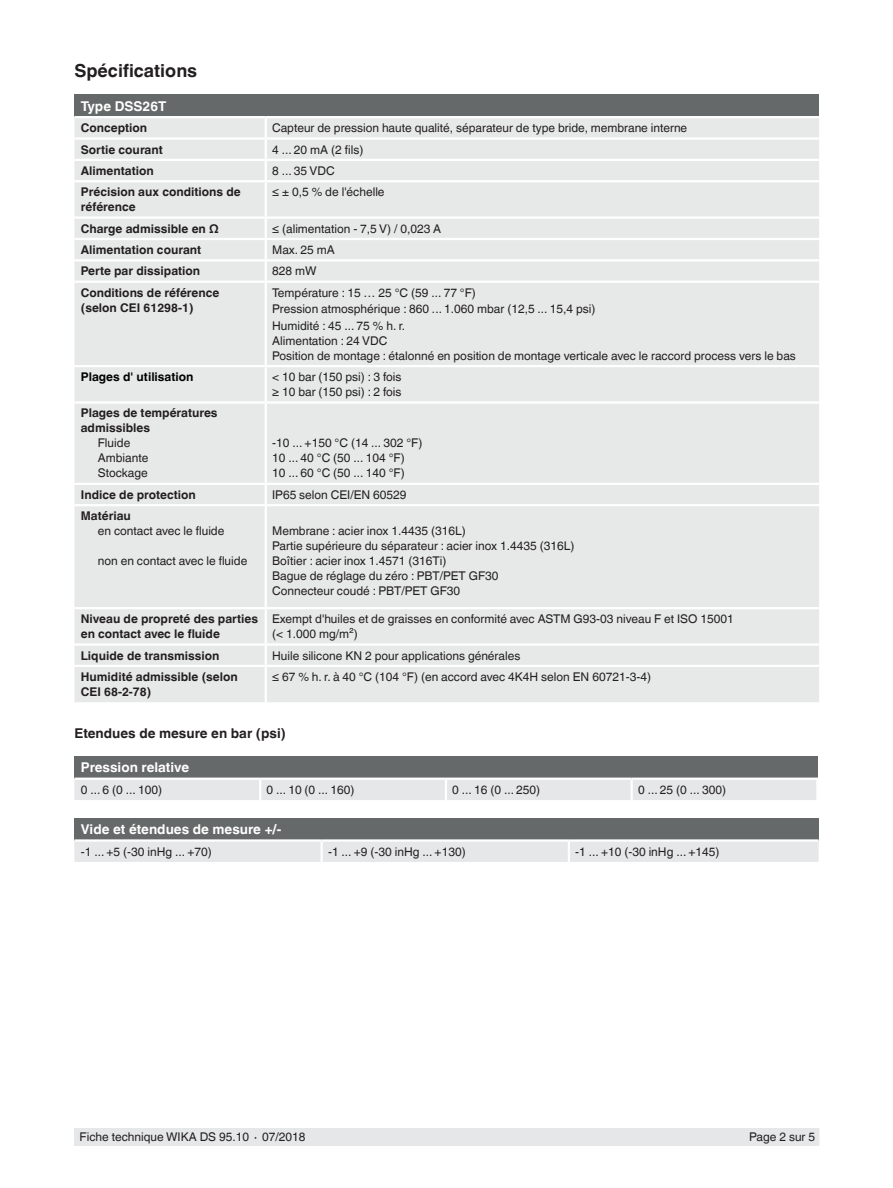
<style>
.page{position:relative;width:893px;height:1188px;background:#fff}
.page>*{position:absolute;margin:0;border:0;box-sizing:border-box;transform-origin:0 0}
.t1{font:700 18px "Helvetica World";color:#231f20}
.t2{font:700 13.5px "Helvetica World";color:#fff}
.t3{font:700 13.5px "Helvetica World";color:#231f20}
.t4{font:12px/15px "Helvetica World";color:#231f20}
.t5{font:700 12px/15px "Helvetica World";color:#231f20}
.t6{font:700 12px "Helvetica World";color:#000}
</style>
<div class="page">
<div style="left:75px;top:1128px;width:744px;height:17px;background:#e6e7e9"></div>
<div style="left:74px;top:95px;width:745px;height:22px;background:#666969"></div>
<div style="left:74px;top:118px;width:745px;height:584px;background:#e7e9e8"></div>
<hr style="left:74px;top:116px;width:192px;height:2px;background:#fff">
<hr style="left:266px;top:116px;width:553px;height:2px;background:#fff">
<hr style="left:265px;top:283px;width:2px;height:82px;background:#fff">
<hr style="left:265px;top:367px;width:2px;height:34px;background:#fff">
<hr style="left:265px;top:609px;width:2px;height:34px;background:#fff">
<hr style="left:266px;top:180px;width:553px;height:2px;background:#fff">
<hr style="left:265px;top:182px;width:2px;height:34px;background:#fff">
<hr style="left:266px;top:216px;width:553px;height:3px;background:#fff">
<hr style="left:266px;top:238px;width:553px;height:2px;background:#fff">
<hr style="left:266px;top:259px;width:553px;height:2px;background:#fff">
<hr style="left:265px;top:261px;width:2px;height:20px;background:#fff">
<hr style="left:266px;top:281px;width:553px;height:2px;background:#fff">
<hr style="left:266px;top:365px;width:553px;height:2px;background:#fff">
<hr style="left:266px;top:483px;width:553px;height:2px;background:#fff">
<svg style="left:265px;top:485px;width:2px;height:19px"></svg>
<hr style="left:266px;top:401px;width:553px;height:3px;background:#fff">
<hr style="left:265px;top:404px;width:2px;height:79px;background:#fff">
<hr style="left:266px;top:504px;width:553px;height:2px;background:#fff">
<hr style="left:265px;top:506px;width:2px;height:101px;background:#fff">
<hr style="left:266px;top:607px;width:553px;height:2px;background:#fff">
<hr style="left:266px;top:643px;width:553px;height:3px;background:#fff">
<svg style="left:265px;top:646px;width:2px;height:19px"></svg>
<hr style="left:265px;top:667px;width:2px;height:35px;background:#fff">
<hr style="left:74px;top:137px;width:192px;height:3px;background:#fff">
<hr style="left:266px;top:137px;width:553px;height:3px;background:#fff">
<hr style="left:74px;top:159px;width:192px;height:2px;background:#fff">
<hr style="left:266px;top:159px;width:553px;height:2px;background:#fff">
<svg style="left:265px;top:118px;width:2px;height:62px"></svg>
<hr style="left:74px;top:180px;width:192px;height:2px;background:#fff">
<hr style="left:74px;top:216px;width:192px;height:3px;background:#fff">
<svg style="left:265px;top:219px;width:2px;height:40px"></svg>
<hr style="left:74px;top:238px;width:192px;height:2px;background:#fff">
<hr style="left:74px;top:259px;width:192px;height:2px;background:#fff">
<hr style="left:74px;top:281px;width:192px;height:2px;background:#fff">
<hr style="left:74px;top:365px;width:192px;height:2px;background:#fff">
<hr style="left:74px;top:401px;width:192px;height:3px;background:#fff">
<hr style="left:74px;top:483px;width:192px;height:2px;background:#fff">
<hr style="left:74px;top:504px;width:192px;height:2px;background:#fff">
<hr style="left:74px;top:607px;width:192px;height:2px;background:#fff">
<hr style="left:74px;top:643px;width:192px;height:3px;background:#fff">
<hr style="left:74px;top:665px;width:192px;height:2px;background:#fff">
<hr style="left:266px;top:665px;width:553px;height:2px;background:#fff">
<div style="left:74px;top:756px;width:743px;height:23px;background:#666969"></div>
<div style="left:74px;top:780px;width:742px;height:20px;background:#e6e7e9"></div>
<hr style="left:74px;top:778px;width:186px;height:2px;background:#fff">
<hr style="left:260px;top:778px;width:186px;height:2px;background:#fff">
<hr style="left:259px;top:780px;width:2px;height:20px;background:#fff">
<hr style="left:446px;top:778px;width:186px;height:2px;background:#fff">
<hr style="left:445px;top:780px;width:2px;height:20px;background:#fff">
<hr style="left:632px;top:778px;width:187px;height:2px;background:#fff">
<hr style="left:631px;top:780px;width:2px;height:20px;background:#fff">
<div style="left:74px;top:818px;width:745px;height:23px;background:#666969"></div>
<div style="left:74px;top:842px;width:745px;height:20px;background:#e6e7e9"></div>
<hr style="left:321px;top:842px;width:2px;height:20px;background:#fff">
<hr style="left:568px;top:842px;width:2px;height:20px;background:#fff">
<hr style="left:74px;top:839px;width:248px;height:3px;background:#fff">
<hr style="left:322px;top:839px;width:247px;height:3px;background:#fff">
<hr style="left:569px;top:839px;width:250px;height:3px;background:#fff">
<h1 class="t1" style="left:74px;top:60px;width:124px">Spécifications</h1>
<p class="t2" style="left:81px;top:98px;width:87px">Type DSS26T</p>
<p class="t5" style="left:81px;top:120px;width:68px">Conception</p>
<p class="t4" style="left:272px;top:120px;width:417px">Capteur de pression haute qualité, séparateur de type bride, membrane interne</p>
<p class="t5" style="left:81px;top:142px;width:84px">Sortie courant</p>
<p class="t4" style="left:272px;top:142px;width:93px">4 ... 20 mA (2 fils)</p>
<p class="t5" style="left:81px;top:163px;width:74px">Alimentation</p>
<p class="t4" style="left:272px;top:163px;width:64px">8 ... 35 VDC</p>
<p class="t5" style="left:81px;top:185px;width:162px">Précision aux conditions de référence</p>
<p class="t4" style="left:272px;top:185px;width:114px">≤ ± 0,5 % de l'échelle</p>
<p class="t5" style="left:81px;top:221px;width:140px">Charge admissible en Ω</p>
<p class="t4" style="left:272px;top:221px;width:171px">≤ (alimentation - 7,5 V) / 0,023 A</p>
<p class="t5" style="left:81px;top:242px;width:122px">Alimentation courant</p>
<p class="t4" style="left:272px;top:242px;width:64px">Max. 25 mA</p>
<p class="t5" style="left:81px;top:264px;width:121px">Perte par dissipation</p>
<p class="t4" style="left:272px;top:264px;width:46px">828 mW</p>
<p class="t5" style="left:81px;top:285px;width:140px">Conditions de référence (selon CEI 61298-1)</p>
<p class="t4" style="left:272px;top:284px;width:325px;line-height:16.5px">Température : 15 … 25 °C (59 ... 77 °F)<br>Pression atmosphérique : 860 ... 1.060 mbar (12,5 ... 15,4 psi)<br>Humidité : 45 ... 75 % h. r.</p>
<p class="t4" style="left:272px;top:333px;width:525px">Alimentation : 24 VDC<br>Position de montage : étalonné en position de montage verticale avec le raccord process vers le bas</p>
<p class="t6" style="left:81px;top:370px;width:114px">Plages d' utilisation</p>
<p class="t4" style="left:272px;top:369px;width:131px">&lt; 10 bar (150 psi) : 3 fois ≥ 10 bar (150 psi) : 2 fois</p>
<p class="t5" style="left:81px;top:406px;width:138px">Plages de températures admissibles</p>
<p class="t4" style="left:98px;top:436px;width:52px">Fluide<br>Ambiante<br>Stockage</p>
<p class="t4" style="left:272px;top:436px;width:152px">-10 ... +150 °C (14 ... 302 °F)<br>10 ... 40 °C (50 ... 104 °F)<br>10 ... 60 °C (50 ... 140 °F)</p>
<p class="t5" style="left:81px;top:487px;width:117px">Indice de protection</p>
<p class="t4" style="left:272px;top:487px;width:136px">IP65 selon CEI/EN 60529</p>
<p class="t5" style="left:81px;top:509px;width:52px">Matériau</p>
<p class="t4" style="left:98px;top:524px;width:128px">en contact avec le fluide</p>
<p class="t4" style="left:98px;top:554px;width:151px">non en contact avec le fluide</p>
<p class="t4" style="left:272px;top:524px;width:304px">Membrane : acier inox 1.4435 (316L)<br>Partie supérieure du séparateur : acier inox 1.4435 (316L)<br>Boîtier : acier inox 1.4571 (316Ti)<br>Bague de réglage du zéro : PBT/PET GF30<br>Connecteur coudé : PBT/PET GF30</p>
<p class="t5" style="left:81px;top:612px;width:179px">Niveau de propreté des parties en contact avec le fluide</p>
<p class="t4" style="left:272px;top:612px;width:463px">Exempt d'huiles et de graisses en conformité avec ASTM G93-03 niveau F et ISO 15001 (&lt; 1.000 mg/m²)</p>
<p class="t5" style="left:81px;top:648px;width:140px">Liquide de transmission</p>
<p class="t4" style="left:272px;top:648px;width:250px">Huile silicone KN 2 pour applications générales</p>
<p class="t5" style="left:81px;top:669px;width:159px">Humidité admissible (selon<br>CEI 68-2-78)</p>
<p class="t4" style="left:272px;top:669px;width:380px">≤ 67 % h. r. à 40 °C (104 °F) (en accord avec 4K4H selon EN 60721-3-4)</p>
<p class="t3" style="left:74px;top:726px;width:213px">Etendues de mesure en bar (psi)</p>
<p class="t2" style="left:81px;top:760px;width:110px">Pression relative</p>
<p class="t4" style="left:81px;top:782px;width:83px">0 ... 6 (0 ... 100)</p>
<p class="t4" style="left:267px;top:782px;width:89px">0 ... 10 (0 ... 160)</p>
<p class="t4" style="left:452px;top:782px;width:89px">0 ... 16 (0 ... 250)</p>
<p class="t4" style="left:638px;top:782px;width:89px">0 ... 25 (0 ... 300)</p>
<p class="t2" style="left:81px;top:822px;width:202px">Vide et étendues de mesure +/-</p>
<p class="t4" style="left:81px;top:844px;width:132px">-1 ... +5 (-30 inHg ... +70)</p>
<p class="t4" style="left:328px;top:844px;width:139px">-1 ... +9 (-30 inHg ... +130)</p>
<p class="t4" style="left:575px;top:844px;width:146px">-1 ... +10 (-30 inHg ... +145)</p>
<p class="t4" style="left:80px;top:1130px;width:227px">Fiche technique WIKA DS 95.10 ∙ 07/2018</p>
<p class="t4" style="left:749px;top:1130px;width:67px">Page 2 sur 5</p>
</div>
